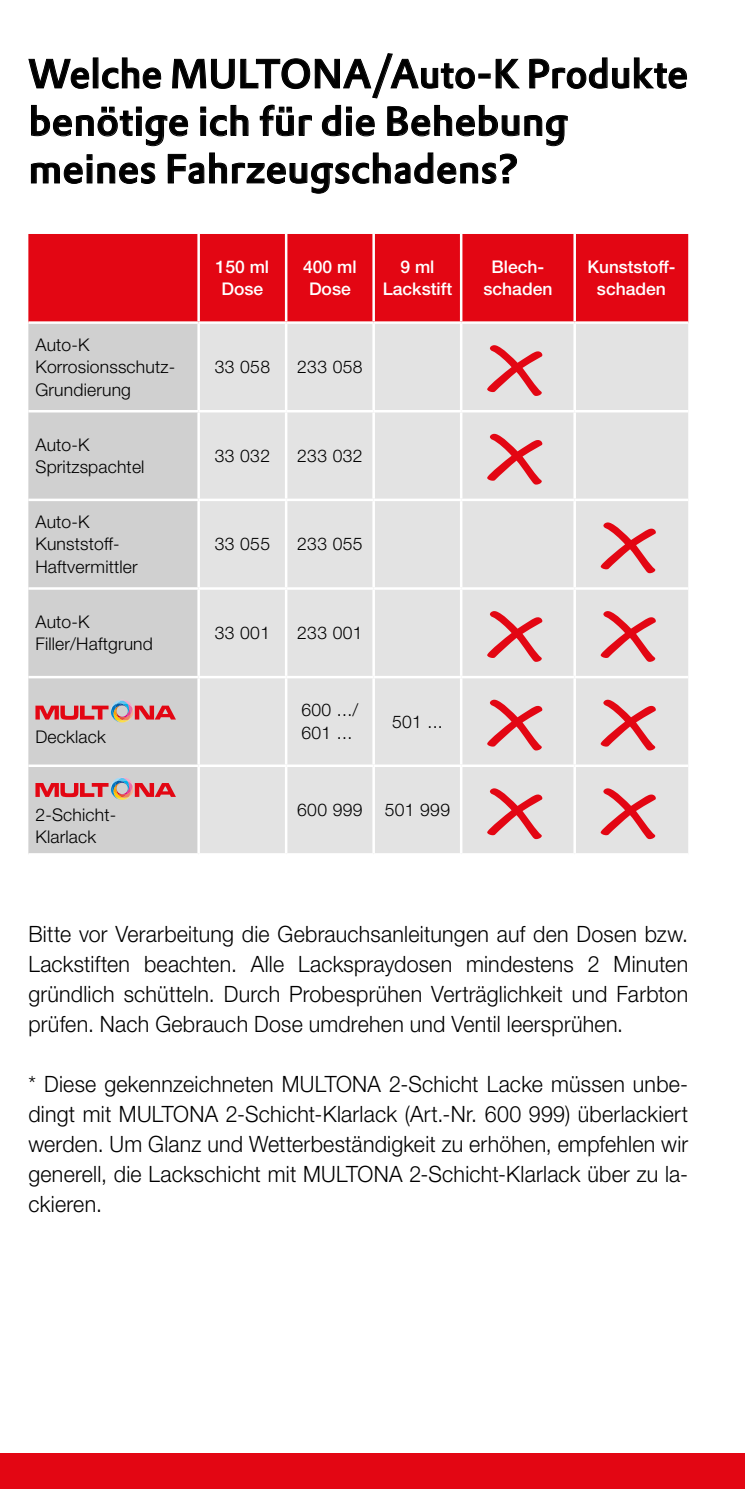
<style>
.page{position:relative;width:745px;height:1489px;background:#fff}
.page>*{position:absolute;margin:0;border:0;box-sizing:border-box;transform-origin:0 0}
.t1{font:62.5px "Kids";color:#e30613;scale:1.5 1}
.t2{font:500 40px/47.5px "DTL Prokyon TOT";color:#000}
.t3{font:300 22.5px/30px "Helvetica Neue LT Std";letter-spacing:.01em;color:#000;text-align:justify;scale:.95 1}
.t4{font:300 17.5px/22.5px "Helvetica Neue LT Std";letter-spacing:.01em;color:#000}
.t5{font:500 17.5px/22.5px "Helvetica Neue LT Std";color:#fff;text-align:center}
.s1{color:#e3e3e3}
</style>
<div class="page">
<div style="left:0;top:1453px;width:744px;height:35px;background:#e30613"></div>
<svg style="left:28px;top:53px;width:659px;height:141px"></svg>
<div style="left:28px;top:234px;width:659px;height:87px;background:#e30613"></div>
<div style="left:28px;top:324px;width:169px;height:529px;background:#d0d0d0"></div>
<div style="left:200px;top:324px;width:487px;height:529px;background:#e3e3e3"></div>
<hr style="left:197px;top:234px;width:3px;height:87px;background:#fff">
<hr style="left:285px;top:234px;width:2px;height:87px;background:#fff">
<hr style="left:372px;top:234px;width:2px;height:87px;background:#fff">
<hr style="left:459px;top:234px;width:3px;height:87px;background:#fff">
<hr style="left:573px;top:234px;width:2px;height:87px;background:#fff">
<hr style="left:285px;top:324px;width:2px;height:86px;background:#fff">
<hr style="left:372px;top:324px;width:2px;height:86px;background:#fff">
<hr style="left:459px;top:324px;width:3px;height:86px;background:#fff">
<hr style="left:573px;top:324px;width:2px;height:86px;background:#fff">
<hr style="left:285px;top:412px;width:2px;height:86px;background:#fff">
<hr style="left:372px;top:412px;width:2px;height:86px;background:#fff">
<hr style="left:459px;top:412px;width:3px;height:86px;background:#fff">
<hr style="left:573px;top:412px;width:2px;height:86px;background:#fff">
<hr style="left:285px;top:501px;width:2px;height:86px;background:#fff">
<hr style="left:372px;top:501px;width:2px;height:86px;background:#fff">
<hr style="left:459px;top:501px;width:3px;height:86px;background:#fff">
<hr style="left:573px;top:501px;width:2px;height:86px;background:#fff">
<hr style="left:285px;top:589px;width:2px;height:87px;background:#fff">
<hr style="left:372px;top:589px;width:2px;height:87px;background:#fff">
<hr style="left:459px;top:589px;width:3px;height:87px;background:#fff">
<hr style="left:573px;top:589px;width:2px;height:87px;background:#fff">
<hr style="left:285px;top:678px;width:2px;height:86px;background:#fff">
<hr style="left:372px;top:678px;width:2px;height:86px;background:#fff">
<hr style="left:459px;top:678px;width:3px;height:86px;background:#fff">
<hr style="left:573px;top:678px;width:2px;height:86px;background:#fff">
<hr style="left:285px;top:767px;width:2px;height:86px;background:#fff">
<hr style="left:372px;top:767px;width:2px;height:86px;background:#fff">
<hr style="left:459px;top:767px;width:3px;height:86px;background:#fff">
<hr style="left:573px;top:767px;width:2px;height:86px;background:#fff">
<hr style="left:28px;top:410px;width:170px;height:2px;background:#fff">
<hr style="left:198px;top:410px;width:88px;height:2px;background:#fff">
<hr style="left:286px;top:410px;width:87px;height:2px;background:#fff">
<hr style="left:373px;top:410px;width:88px;height:2px;background:#fff">
<hr style="left:461px;top:410px;width:113px;height:2px;background:#fff">
<hr style="left:574px;top:410px;width:113px;height:2px;background:#fff">
<hr style="left:28px;top:498px;width:170px;height:3px;background:#fff">
<hr style="left:198px;top:498px;width:88px;height:3px;background:#fff">
<hr style="left:286px;top:498px;width:87px;height:3px;background:#fff">
<hr style="left:373px;top:498px;width:88px;height:3px;background:#fff">
<hr style="left:461px;top:498px;width:113px;height:3px;background:#fff">
<hr style="left:574px;top:498px;width:113px;height:3px;background:#fff">
<hr style="left:28px;top:587px;width:170px;height:2px;background:#fff">
<hr style="left:198px;top:587px;width:88px;height:2px;background:#fff">
<hr style="left:286px;top:587px;width:87px;height:2px;background:#fff">
<hr style="left:373px;top:587px;width:88px;height:2px;background:#fff">
<hr style="left:461px;top:587px;width:113px;height:2px;background:#fff">
<hr style="left:574px;top:587px;width:113px;height:2px;background:#fff">
<hr style="left:28px;top:676px;width:170px;height:2px;background:#fff">
<hr style="left:198px;top:676px;width:88px;height:2px;background:#fff">
<hr style="left:286px;top:676px;width:87px;height:2px;background:#fff">
<hr style="left:373px;top:676px;width:88px;height:2px;background:#fff">
<hr style="left:461px;top:676px;width:113px;height:2px;background:#fff">
<hr style="left:574px;top:676px;width:113px;height:2px;background:#fff">
<hr style="left:28px;top:764px;width:170px;height:3px;background:#fff">
<hr style="left:198px;top:764px;width:88px;height:3px;background:#fff">
<hr style="left:286px;top:764px;width:87px;height:3px;background:#fff">
<hr style="left:373px;top:764px;width:88px;height:3px;background:#fff">
<hr style="left:461px;top:764px;width:113px;height:3px;background:#fff">
<hr style="left:574px;top:764px;width:113px;height:3px;background:#fff">
<svg style="left:35px;top:699px;width:141px;height:23px;background:#d19093"></svg>
<svg style="left:35px;top:777px;width:141px;height:22px;background:#d18d91"></svg>
<h2 class="t2" style="left:28px;top:50px;width:661px">Welche MULTONA/Auto-K Produkte benötige ich für die Behebung meines Fahrzeugschadens?</h2>
<p class="t4" style="left:35px;top:333px;width:141px">Auto-K<br>Korrosionsschutz-<br>Grundierung</p>
<p class="t5" style="left:215px;top:255px;width:55px">150 ml<br>Dose</p>
<p class="t5" style="left:303px;top:255px;width:55px">400 ml<br>Dose</p>
<p class="t5" style="left:382px;top:255px;width:71px">9 ml<br>Lackstift</p>
<p class="t5" style="left:483px;top:255px;width:71px">Blech&shy;schaden</p>
<p class="t5" style="left:587px;top:255px;width:89px">Kunststoff&shy;schaden</p>
<p class="t4" style="left:214px;top:355px;width:57px">33 058</p>
<p class="t4" style="left:297px;top:355px;width:67px">233 058</p>
<h1 class="t1" style="left:487px;top:330px;width:42px">X</h1>
<p class="t4" style="left:35px;top:432px;width:110px">Auto-K<br>Spritzspachtel</p>
<p class="t4" style="left:214px;top:444px;width:57px">33 032</p>
<p class="t4" style="left:297px;top:444px;width:67px">233 032</p>
<p class="t4" style="left:35px;top:510px;width:104px">Auto-K<br>Kunststoff-<br>Haftvermittler</p>
<p class="t4" style="left:214px;top:532px;width:57px">33 055</p>
<p class="t4" style="left:297px;top:532px;width:67px">233 055</p>
<p class="t4" style="left:35px;top:610px;width:119px">Auto-K<br>Filler/Haftgrund</p>
<p class="t4" style="left:214px;top:621px;width:57px">33 001</p>
<p class="t4" style="left:297px;top:621px;width:67px">233 001</p>
<p class="t4" style="left:35px;top:725px;width:72px">Decklack</p>
<p class="t4" style="left:301px;top:698px;width:58px">600 .../<br>601 ...<span class="s1">/</span></p>
<p class="t4" style="left:392px;top:709px;width:52px">501 ...</p>
<p class="t4" style="left:35px;top:802px;width:82px">2-Schicht-<br>Klarlack</p>
<p class="t4" style="left:297px;top:798px;width:67px">600 999</p>
<p class="t4" style="left:384px;top:798px;width:67px">501 999</p>
<h1 class="t1" style="left:487px;top:419px;width:42px">X</h1>
<h1 class="t1" style="left:600px;top:507px;width:43px">X</h1>
<h1 class="t1" style="left:487px;top:596px;width:118px">X X</h1>
<h1 class="t1" style="left:487px;top:684px;width:118px">X X</h1>
<h1 class="t1" style="left:487px;top:773px;width:118px">X X</h1>
<p class="t3" style="left:28px;top:918px;width:695px">Bitte vor Verarbeitung die Gebrauchsanleitungen auf den Dosen bzw.<br>Lackstiften beachten. Alle Lackspraydosen mindestens 2 Minuten gründlich schütteln. Durch Probesprühen Verträglichkeit und Farbton prüfen. Nach Gebrauch Dose umdrehen und Ventil leersprühen.</p>
<p class="t3" style="left:28px;top:1068px;width:695px">* Diese gekennzeichneten MULTONA 2-Schicht Lacke müssen unbe&shy;dingt mit MULTONA 2-Schicht-Klarlack (Art.-Nr. 600 999) überlackiert werden. Um Glanz und Wetterbeständigkeit zu erhöhen, empfehlen wir generell, die Lackschicht mit MULTONA 2-Schicht-Klarlack über zu la&shy;ckieren.</p>
</div>
